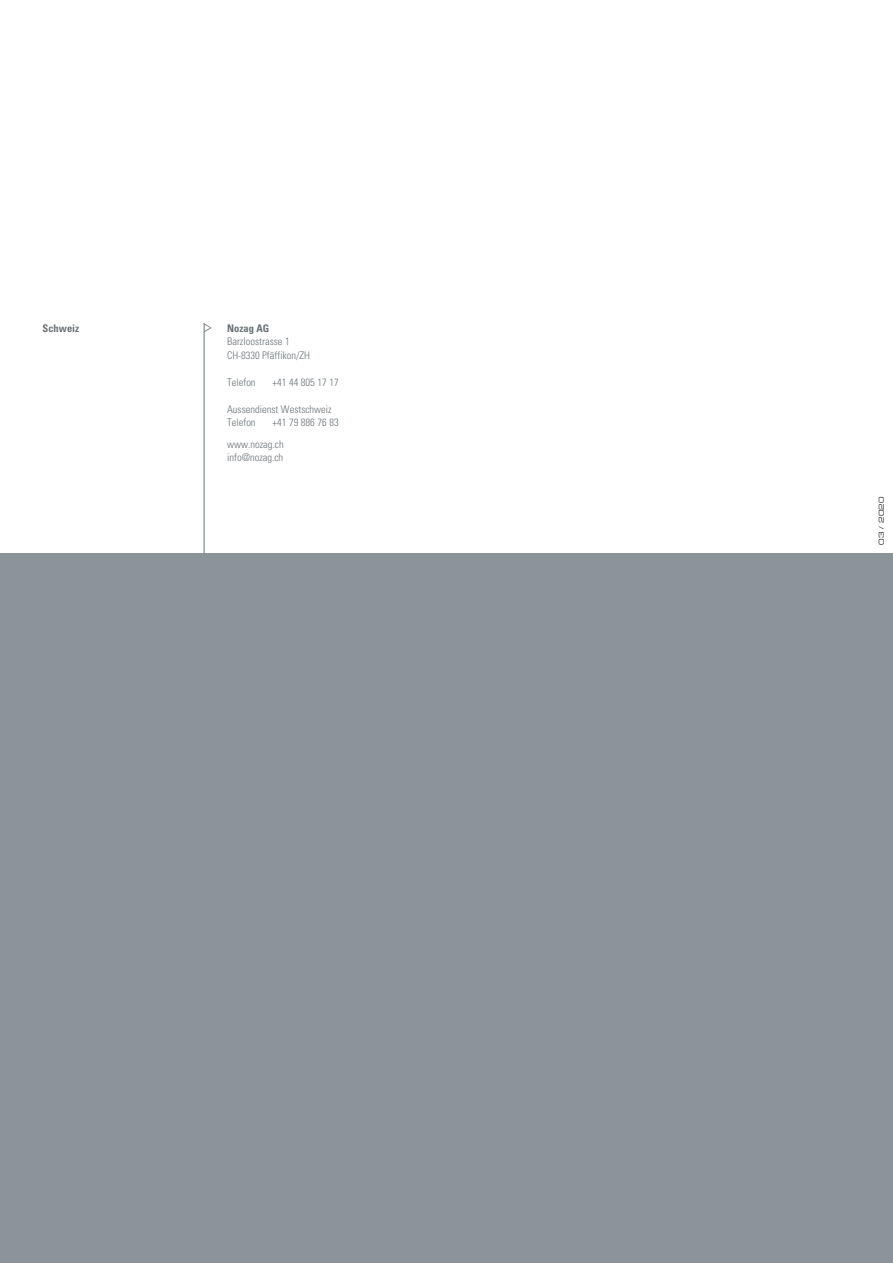
<style>
.page{position:relative;width:893px;height:1263px;background:#fff}
.page>*{position:absolute;margin:0;border:0;box-sizing:border-box;transform-origin:0 0}
.t1{font:300 condensed 16.5px "Univers";color:#6a7378}
.t2{font:300 condensed 10.5px/13.5px "Univers";color:#6a7378}
.t3{font:700 condensed 10.5px "Univers";color:#6a7378}
.t4{font:6.75px "Eurostile LT Std Ex 2";color:#231f20}
</style>
<div class="page">
<div style="left:0;top:553px;width:893px;height:710px;background:#8b9498"></div>
<hr style="left:204px;top:323px;width:1px;height:230px;background:#6a7378">
<p class="t3" style="left:43px;top:322px;width:38px">Schweiz</p>
<h1 class="t1" style="left:204px;top:316px;width:9px">&gt;</h1>
<p class="t3" style="left:227px;top:322px;width:44px">Nozag AG</p>
<p class="t2" style="left:227px;top:335px;width:85px">Barzloostrasse 1<br>CH-8330 Pfäffikon/ZH</p>
<p class="t2" style="left:227px;top:375px;width:30px">Telefon</p>
<p class="t2" style="left:272px;top:375px;width:68px">+41 44 805 17 17</p>
<p class="t2" style="left:227px;top:402px;width:106px;line-height:13px">Aussendienst Westschweiz<br>Telefon</p>
<p class="t2" style="left:227px;top:411px;width:113px;line-height:22px;text-indent:45px">+41 79 886 76 83 www.nozag.ch</p>
<p class="t2" style="left:227px;top:451px;width:58px">info@nozag.ch</p>
<p class="t4" style="left:877px;top:545px;width:50px;rotate:-90deg">03 / 2020</p>
</div>
